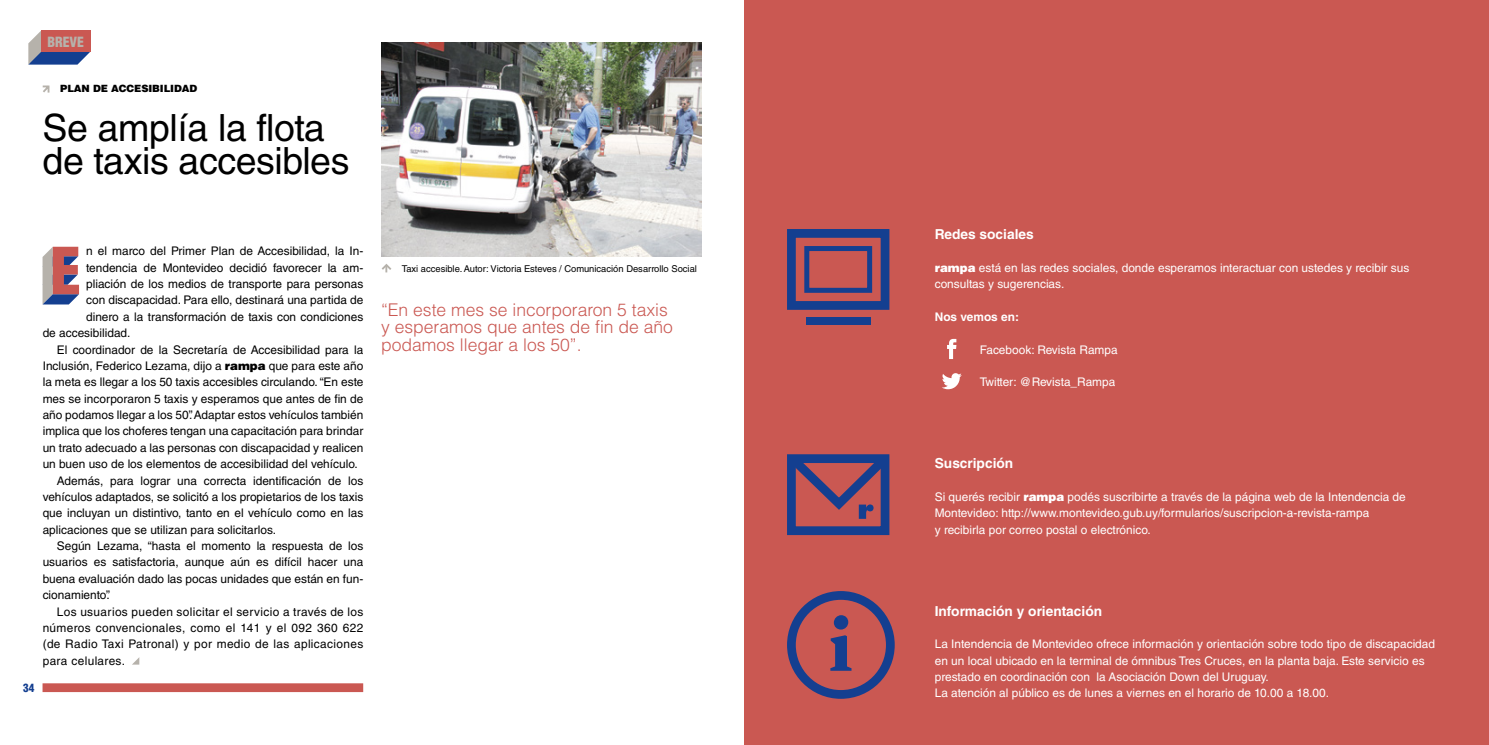
<style>
.page{position:relative;width:1489px;height:745px;background:#fff}
.page>*{position:absolute;margin:0;border:0;box-sizing:border-box;transform-origin:0 0}
.t1{font:37.5px/32.8px "Helvetica LT Std";letter-spacing:-.01em;color:#000}
.t2{font:300 17.5px/17.5px "Helvetica LT Std";color:#ca5852}
.t3{font:700 13.75px "Helvetica LT Std";color:#fff}
.t4{font:900 condensed 13.75px "Helvetica LT Std";color:#b6b2ab}
.t5{font:11.88px "Helvetica LT Std";color:#000}
.t6{font:11.88px/16.4px "Helvetica LT Std";color:#fff}
.t7{font:11.88px "Helvetica LT Std";letter-spacing:.03em;color:#000}
.t8{font:700 11.88px "Helvetica LT Std";color:#fff}
.t9{font:900 condensed 11.25px "Helvetica LT Std";color:#143f90}
.t10{font:900 10px "Helvetica LT Std";letter-spacing:-.01em;color:#000}
.t11{font:9.38px "Helvetica LT Std";color:#000}
.s1{font-weight:900}
</style>
<div class="page">
<div style="left:744px;top:0;width:744px;height:744px;background:#ca5852"></div>
<div style="left:787px;top:590px;width:107px;height:108px;border:9px solid #143f90;border-radius:50%"></div>
<svg style="left:830px;top:615px;width:21px;height:55px"></svg>
<div style="left:787px;top:229px;width:102px;height:80px;border:9px solid #143f90"></div>
<div style="left:804px;top:246px;width:68px;height:46px;border:5px solid #143f90"></div>
<div style="left:806px;top:316px;width:64px;height:8px;background:#143f90"></div>
<div style="left:787px;top:454px;width:102px;height:80px;border:9px solid #143f90"></div>
<svg style="left:787px;top:454px;width:103px;height:64px"></svg>
<svg style="left:942px;top:373px;width:19px;height:16px"></svg>
<svg style="left:947px;top:338px;width:9px;height:21px"></svg>
<svg style="left:28px;top:31px;width:62px;height:34px"></svg>
<div style="left:41px;top:30px;width:49px;height:22px;background:#ca5852"></div>
<div style="left:43px;top:682px;width:320px;height:9px;background:#ca5852"></div>
<svg style="left:42px;top:85px;width:8px;height:8px"></svg>
<svg style="left:43px;top:246px;width:36px;height:58px;background:#a77b88"></svg>
<svg style="left:132px;top:657px;width:7px;height:7px"></svg>
<svg style="left:381px;top:264px;width:11px;height:8px"></svg>
<img style="left:381px;top:43px;width:320px;height:213px">
<p class="t4" style="left:47px;top:33px;width:38px">BREVE</p>
<p class="t10" style="left:60px;top:81px;width:138px">PLAN DE ACCESIBILIDAD</p>
<h1 class="t1" style="left:43px;top:111px;width:308px">Se amplía la flota de taxis accesibles</h1>
<p class="t9" style="left:23px;top:679px;width:13px">34</p>
<p class="t5" style="left:86px;top:244px;width:279px">n el marco del Primer Plan de Accesibilidad, la In-</p>
<p class="t5" style="left:86px;top:260px;width:279px">tendencia de Montevideo decidió favorecer la am-</p>
<p class="t5" style="left:86px;top:277px;width:279px">pliación de los medios de transporte para personas</p>
<p class="t5" style="left:86px;top:293px;width:279px">con discapacidad. Para ello, destinará una partida de</p>
<p class="t5" style="left:86px;top:309px;width:279px">dinero a la transformación de taxis con condiciones</p>
<p class="t5" style="left:43px;top:326px;width:89px">de accesibilidad.</p>
<p class="t5" style="left:57px;top:342px;width:308px">El coordinador de la Secretaría de Accesibilidad para la</p>
<p class="t5" style="left:43px;top:358px;width:322px">Inclusión, Federico Lezama, dijo a <span class="s1">rampa</span> que para este año</p>
<p class="t5" style="left:43px;top:375px;width:322px">la meta es llegar a los 50 taxis accesibles circulando. “En este</p>
<p class="t5" style="left:43px;top:391px;width:322px">mes se incorporaron 5 taxis y esperamos que antes de fin de</p>
<p class="t5" style="left:43px;top:408px;width:322px">año podamos llegar a los 50”. Adaptar estos vehículos también</p>
<p class="t5" style="left:43px;top:424px;width:322px">implica que los choferes tengan una capacitación para brindar</p>
<p class="t5" style="left:43px;top:440px;width:322px">un trato adecuado a las personas con discapacidad y realicen</p>
<p class="t5" style="left:43px;top:457px;width:316px">un buen uso de los elementos de accesibilidad del vehículo.</p>
<p class="t5" style="left:57px;top:473px;width:308px">Además, para lograr una correcta identificación de los</p>
<p class="t5" style="left:43px;top:489px;width:322px">vehículos adaptados, se solicitó a los propietarios de los taxis</p>
<p class="t5" style="left:43px;top:506px;width:322px">que incluyan un distintivo, tanto en el vehículo como en las</p>
<p class="t5" style="left:43px;top:522px;width:235px">aplicaciones que se utilizan para solicitarlos.</p>
<p class="t5" style="left:57px;top:538px;width:308px">Según Lezama, “hasta el momento la respuesta de los</p>
<p class="t5" style="left:43px;top:555px;width:322px">usuarios es satisfactoria, aunque aún es difícil hacer una</p>
<p class="t5" style="left:43px;top:571px;width:322px">buena evaluación dado las pocas unidades que están en fun-</p>
<p class="t5" style="left:43px;top:587px;width:69px">cionamiento”.</p>
<p class="t7" style="left:57px;top:604px;width:308px">Los usuarios pueden solicitar el servicio a través de los</p>
<p class="t7" style="left:43px;top:620px;width:322px">números convencionales, como el 141 y el 092 360 622</p>
<p class="t7" style="left:43px;top:636px;width:322px">(de Radio Taxi Patronal) y por medio de las aplicaciones</p>
<p class="t7" style="left:43px;top:653px;width:84px">para celulares.</p>
<p class="t11" style="left:402px;top:262px;width:297px">Taxi accesible. Autor: Victoria Esteves / Comunicación Desarrollo Social</p>
<h2 class="t2" style="left:381px;top:300px;width:293px">“En este mes se incorporaron 5 taxis y esperamos que antes de fin de año podamos llegar a los 50”.</h2>
<p class="t3" style="left:934px;top:225px;width:101px">Redes sociales</p>
<p class="t6" style="left:934px;top:259px;width:476px"><span class="s1">rampa</span> está en las redes sociales, donde esperamos interactuar con ustedes y recibir sus consultas y sugerencias.</p>
<p class="t8" style="left:934px;top:309px;width:86px">Nos vemos en:</p>
<p class="t6" style="left:979px;top:341px;width:139px">Facebook: Revista Rampa</p>
<p class="t6" style="left:979px;top:374px;width:137px">Twitter: @Revista_Rampa</p>
<p class="t3" style="left:934px;top:454px;width:80px">Suscripción</p>
<p class="t6" style="left:934px;top:488px;width:472px">Si querés recibir <span class="s1">rampa</span> podés suscribirte a través de la página web de la Intendencia de<br>Montevideo: http://www.montevideo.gub.uy/formularios/suscripcion-a-revista-rampa<br>y recibirla por correo postal o electrónico.</p>
<p class="t3" style="left:934px;top:602px;width:169px">Información y orientación</p>
<p class="t6" style="left:934px;top:635px;width:502px">La Intendencia de Montevideo ofrece información y orientación sobre todo tipo de discapacidad en un local ubicado en la terminal de ómnibus Tres Cruces, en la planta baja. Este servicio es prestado en coordinación con la Asociación Down del Uruguay.<br>La atención al público es de lunes a viernes en el horario de 10.00 a 18.00.</p>
</div>
